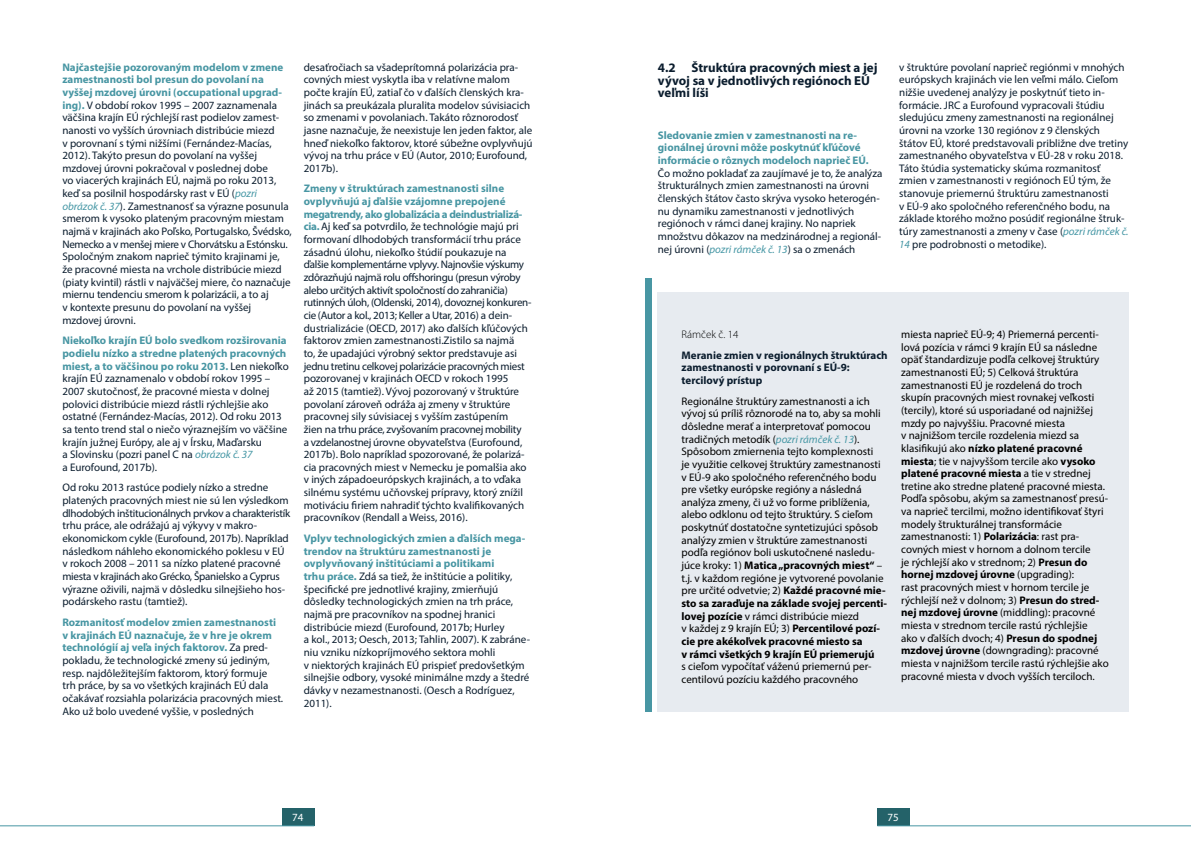
<style>
.page{position:relative;width:1191px;height:842px;background:#fff}
.page>*{position:absolute;margin:0;border:0;box-sizing:border-box;transform-origin:0 0}
.t1{font:700 13px/12.6px "Myriad Pro";color:#0b1d2e}
.t2{font:11px/12.7px "Myriad Pro";color:#0b1d2e}
.t3{font:11px/12.6px "Myriad Pro";color:#000}
.t4{font:700 11px/12.6px "Myriad Pro";color:#4896a3}
.t5{font:700 11px/12.6px "Myriad Pro";color:#0b1d2e}
.t6{font:300 11px "Myriad Pro";color:#000101}
.t7{font:11px "Myriad Pro";color:#fff}
.s1{font-weight:700;color:#4896a3}
.s2{font-style:italic;color:#4697a5}
.s3{font-weight:700}
</style>
<div class="page">
<div style="left:282px;top:809px;width:32px;height:17px;background:#246269"></div>
<hr style="left:0;top:825px;width:314px;height:1px;background:#4896a3">
<div style="left:877px;top:809px;width:33px;height:17px;background:#246269"></div>
<hr style="left:877px;top:825px;width:314px;height:1px;background:#4896a3">
<div style="left:657px;top:292px;width:471px;height:419px;background:#e7ebf0"></div>
<div style="left:645px;top:278px;width:6px;height:433px;background:#4896a3"></div>
<p class="t2" style="left:62px;top:60px;width:231px"><span class="s1">Najčastejšie pozorovaným modelom v zmene zamestnanosti bol presun do povolaní na vyššej mzdovej úrovni (occupational upgrad&shy;ing).</span> V období rokov 1995 – 2007 zaznamenala väčšina krajín EÚ rýchlejší rast podielov zamest&shy;nanosti vo vyšších úrovniach distribúcie miezd<br>v porovnaní s tými nižšími (Fernández-Macías, 2012). Takýto presun do povolaní na vyššej mzdovej úrovni pokračoval v poslednej dobe<br>vo viacerých krajinách EÚ, najmä po roku 2013, keď sa posilnil hospodársky rast v EÚ (<span class="s2">pozri obrázok č. 37</span>). Zamestnanosť sa výrazne posunula smerom k vysoko plateným pracovným miestam najmä v krajinách ako Poľsko, Portugalsko, Švédsko, Nemecko a v menšej miere v Chorvátsku a Estónsku.<br>Spoločným znakom naprieč týmito krajinami je, že pracovné miesta na vrchole distribúcie miezd (piaty kvintil) rástli v najväčšej miere, čo naznačuje miernu tendenciu smerom k polarizácii, a to aj<br>v kontexte presunu do povolaní na vyššej mzdovej úrovni.</p>
<p class="t2" style="left:62px;top:334px;width:228px"><span class="s1">Niekoľko krajín EÚ bolo svedkom rozširovania podielu nízko a stredne platených pracovných miest, a to väčšinou po roku 2013.</span> Len niekoľko krajín EÚ zaznamenalo v období rokov 1995 – 2007 skutočnosť, že pracovné miesta v dolnej polovici distribúcie miezd rástli rýchlejšie ako ostatné (Fernández-Macías, 2012). Od roku 2013 sa tento trend stal o niečo výraznejším vo väčšine krajín južnej Európy, ale aj v Írsku, Maďarsku<br>a Slovinsku (pozri panel C na <span class="s2">obrázok č. 37<br></span>a Eurofound, 2017b).</p>
<p class="t2" style="left:62px;top:481px;width:229px">Od roku 2013 rastúce podiely nízko a stredne platených pracovných miest nie sú len výsledkom dlhodobých inštitucionálnych prvkov a charakteristík trhu práce, ale odrážajú aj výkyvy v makro&shy;ekonomickom cykle (Eurofound, 2017b). Napríklad následkom náhleho ekonomického poklesu v EÚ v rokoch 2008 – 2011 sa nízko platené pracovné miesta v krajinách ako Grécko, Španielsko a Cyprus výrazne oživili, najmä v dôsledku silnejšieho hos&shy;podárskeho rastu (tamtiež).</p>
<p class="t2" style="left:62px;top:616px;width:222px"><span class="s1">Rozmanitosť modelov zmien zamestnanosti v krajinách EÚ naznačuje, že v hre je okrem technológií aj veľa iných faktorov.</span> Za pred&shy;pokladu, že technologické zmeny sú jediným, resp. najdôležitejším faktorom, ktorý formuje trh práce, by sa vo všetkých krajinách EÚ dala očakávať rozsiahla polarizácia pracovných miest.<br>Ako už bolo uvedené vyššie, v posledných</p>
<p class="t2" style="left:304px;top:60px;width:230px">desaťročiach sa všadeprítomná polarizácia pra&shy;covných miest vyskytla iba v relatívne malom počte krajín EÚ, zatiaľ čo v ďalších členských kra&shy;jinách sa preukázala pluralita modelov súvisiacich so zmenami v povolaniach. Takáto rôznorodosť jasne naznačuje, že neexistuje len jeden faktor, ale hneď niekoľko faktorov, ktoré súbežne ovplyvňujú vývoj na trhu práce v EÚ (Autor, 2010; Eurofound, 2017b).</p>
<p class="t2" style="left:304px;top:182px;width:229px"><span class="s1">Zmeny v štruktúrach zamestnanosti silne ovplyvňujú aj ďalšie vzájomne prepojené megatrendy, ako globalizácia a deindustrializá&shy;cia.</span> Aj keď sa potvrdilo, že technológie majú pri formovaní dlhodobých transformácií trhu práce zásadnú úlohu, niekoľko štúdií poukazuje na ďalšie komplementárne vplyvy. Najnovšie výskumy zdôrazňujú najmä rolu offshoringu (presun výroby alebo určitých aktivít spoločností do zahraničia) rutinných úloh, (Oldenski, 2014), dovoznej konkuren&shy;cie (Autor a kol., 2013; Keller a Utar, 2016) a dein&shy;dustrializácie (OECD, 2017) ako ďalších kľúčových faktorov zmien zamestnanosti.Zistilo sa najmä<br>to, že upadajúci výrobný sektor predstavuje asi jednu tretinu celkovej polarizácie pracovných miest pozorovanej v krajinách OECD v rokoch 1995<br>až 2015 (tamtiež). Vývoj pozorovaný v štruktúre povolaní zároveň odráža aj zmeny v štruktúre pracovnej sily súvisiacej s vyšším zastúpením<br>žien na trhu práce, zvyšovaním pracovnej mobility<br>a vzdelanostnej úrovne obyvateľstva (Eurofound, 2017b). Bolo napríklad spozorované, že polarizá&shy;cia pracovných miest v Nemecku je pomalšia ako v iných západoeurópskych krajinách, a to vďaka silnému systému učňovskej prípravy, ktorý znížil motiváciu firiem nahradiť týchto kvalifikovaných pracovníkov (Rendall a Weiss, 2016).</p>
<p class="t2" style="left:304px;top:532px;width:228px"><span class="s1">Vplyv technologických zmien a ďalších mega&shy;trendov na štruktúru zamestnanosti je ovplyvňovaný inštitúciami a politikami<br>trhu práce.</span> Zdá sa tiež, že inštitúcie a politiky, špecifické pre jednotlivé krajiny, zmierňujú dôsledky technologických zmien na trh práce, najmä pre pracovníkov na spodnej hranici distribúcie miezd (Eurofound, 2017b; Hurley<br>a kol., 2013; Oesch, 2013; Tahlin, 2007). K zabráne&shy;niu vzniku nízkopríjmového sektora mohli<br>v niektorých krajinách EÚ prispieť predovšetkým silnejšie odbory, vysoké minimálne mzdy a štedré dávky v nezamestnanosti. (Oesch a Rodríguez, 2011).</p>
<p class="t1" style="left:658px;top:61px;width:221px">4.2 Štruktúra pracovných miest a jej vývoj sa v jednotlivých regiónoch EÚ veľmi líši</p>
<p class="t4" style="left:658px;top:128px;width:212px">Sledovanie zmien v zamestnanosti na re&shy;gionálnej úrovni môže poskytnúť kľúčové informácie o rôznych modeloch naprieč EÚ.</p>
<p class="t2" style="left:658px;top:167px;width:226px">Čo možno pokladať za zaujímavé je to, že analýza štrukturálnych zmien zamestnanosti na úrovni členských štátov často skrýva vysoko heterogén&shy;nu dynamiku zamestnanosti v jednotlivých regiónoch v rámci danej krajiny. No napriek množstvu dôkazov na medzinárodnej a regionál&shy;nej úrovni (<span class="s2">pozri rámček č. 13</span>) sa o zmenách</p>
<p class="t2" style="left:899px;top:60px;width:231px">v štruktúre povolaní naprieč regiónmi v mnohých európskych krajinách vie len veľmi málo. Cieľom nižšie uvedenej analýzy je poskytnúť tieto in&shy;formácie. JRC a Eurofound vypracovali štúdiu sledujúcu zmeny zamestnanosti na regionálnej úrovni na vzorke 130 regiónov z 9 členských štátov EÚ, ktoré predstavovali približne dve tretiny zamestnaného obyvateľstva v EÚ-28 v roku 2018.<br>Táto štúdia systematicky skúma rozmanitosť zmien v zamestnanosti v regiónoch EÚ tým, že stanovuje priemernú štruktúru zamestnanosti<br>v EÚ-9 ako spoločného referenčného bodu, na základe ktorého možno posúdiť regionálne štruk&shy;túry zamestnanosti a zmeny v čase (<span class="s2">pozri rámček č.<br>14</span> pre podrobnosti o metodike).</p>
<p class="t6" style="left:681px;top:328px;width:58px">Rámček č. 14</p>
<p class="t5" style="left:681px;top:348px;width:208px">Meranie zmien v regionálnych štruktúrach zamestnanosti v porovnaní s EÚ-9: tercilový prístup</p>
<p class="t3" style="left:681px;top:394px;width:207px">Regionálne štruktúry zamestnanosti a ich vývoj sú príliš rôznorodé na to, aby sa mohli dôsledne merať a interpretovať pomocou tradičných metodík (<span class="s2">pozri rámček č. 13</span>).<br>Spôsobom zmiernenia tejto komplexnosti<br>je využitie celkovej štruktúry zamestnanosti v EÚ-9 ako spoločného referenčného bodu pre všetky európske regióny a následná analýza zmeny, či už vo forme priblíženia, alebo odklonu od tejto štruktúry. S cieľom poskytnúť dostatočne syntetizujúci spôsob analýzy zmien v štruktúre zamestnanosti podľa regiónov boli uskutočnené nasledu&shy;júce kroky: 1) <span class="s3">Matica „pracovných miest“</span> – t.j. v každom regióne je vytvorené povolanie pre určité odvetvie; 2) <span class="s3">Každé pracovné mie&shy;sto sa zaraďuje na základe svojej percenti&shy;lovej pozície</span> v rámci distribúcie miezd<br>v každej z 9 krajín EÚ; 3) <span class="s3">Percentilové pozí&shy;cie pre akékoľvek pracovné miesto sa<br>v rámci všetkých 9 krajín EÚ priemerujú</span></p>
<p class="t3" style="left:681px;top:660px;width:191px">s cieľom vypočítať váženú priemernú per&shy;centilovú pozíciu každého pracovného</p>
<p class="t3" style="left:901px;top:328px;width:209px">miesta naprieč EÚ-9; 4) Priemerná percenti&shy;lová pozícia v rámci 9 krajín EÚ sa následne opäť štandardizuje podľa celkovej štruktúry zamestnanosti EÚ; 5) Celková štruktúra zamestnanosti EÚ je rozdelená do troch skupín pracovných miest rovnakej veľkosti (tercily), ktoré sú usporiadané od najnižšej mzdy po najvyššiu. Pracovné miesta<br>v najnižšom tercile rozdelenia miezd sa klasifikujú ako <span class="s3">nízko platené pracovné miesta</span>; tie v najvyššom tercile ako <span class="s3">vysoko platené pracovné miesta</span> a tie v strednej tretine ako stredne platené pracovné miesta.<br>Podľa spôsobu, akým sa zamestnanosť presú&shy;va naprieč tercilmi, možno identifikovať štyri modely štrukturálnej transformácie zamestnanosti: 1) <span class="s3">Polarizácia</span>: rast pra&shy;covných miest v hornom a dolnom tercile<br>je rýchlejší ako v strednom; 2) <span class="s3">Presun do hornej mzdovej úrovne</span> (upgrading):<br>rast pracovných miest v hornom tercile je rýchlejší než v dolnom; 3) <span class="s3">Presun do stred&shy;nej mzdovej úrovne</span> (middling): pracovné miesta v strednom tercile rastú rýchlejšie<br>ako v ďalších dvoch; 4) <span class="s3">Presun do spodnej mzdovej úrovne</span> (downgrading): pracovné miesta v najnižšom tercile rastú rýchlejšie ako pracovné miesta v dvoch vyšších terciloch.</p>
<p class="t7" style="left:292px;top:810px;width:13px">74</p>
<p class="t7" style="left:887px;top:810px;width:13px">75</p>
</div>
